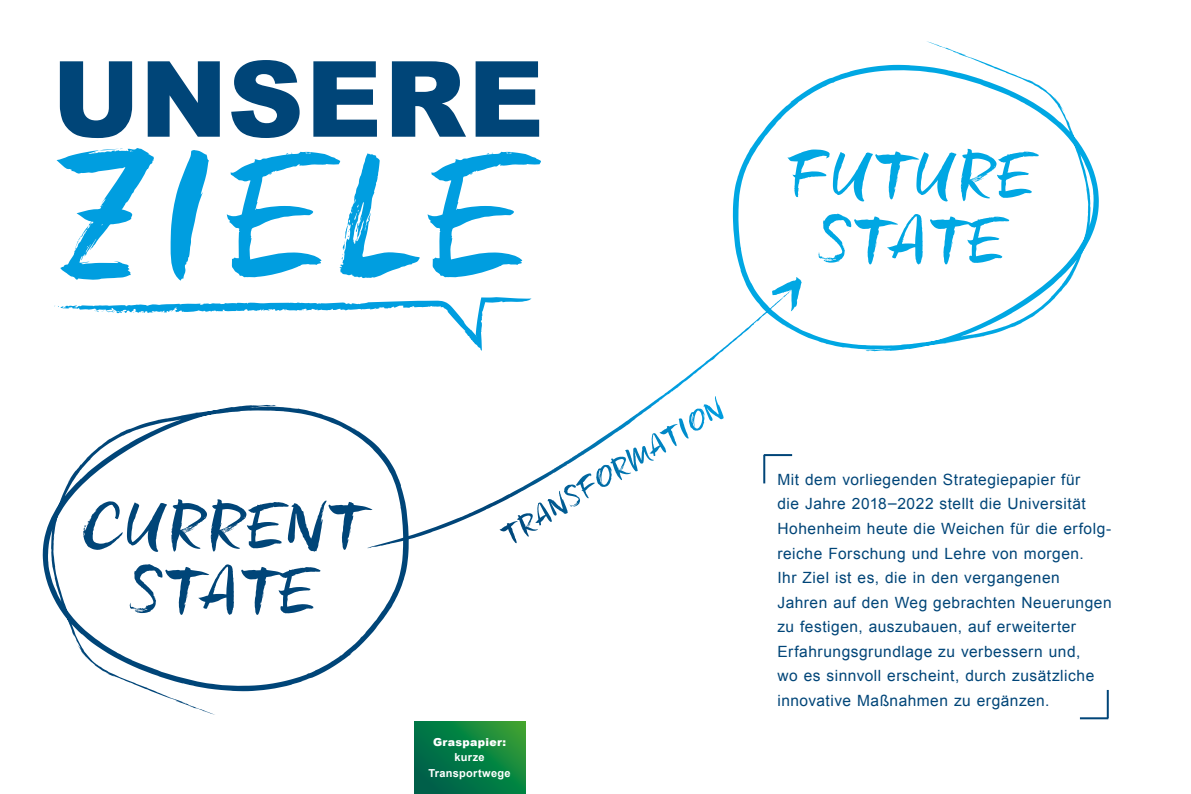
<style>
.page{position:relative;width:1191px;height:794px;background:#fff}
.page>*{position:absolute;margin:0;border:0;box-sizing:border-box;transform-origin:0 0}
.t1{font:162.7px "Freeland";letter-spacing:.04em;color:#009ee0}
.t2{font:900 105.3px "Arial";letter-spacing:.02em;color:#004578}
.t3{font:15.5px/24.5px "Arial";letter-spacing:.035em;color:#004578}
.t4{font:700 11px/15px "Arial";letter-spacing:.025em;color:#fff;text-align:center}
.t5{font:900 11px "Arial";letter-spacing:.03em;color:#fff}
</style>
<div class="page">
<svg style="left:414px;top:721px;width:111px;height:73px;background:#0a7d42"></svg>
<svg style="left:43px;top:405px;width:366px;height:310px"></svg>
<svg style="left:154px;top:419px;width:13px;height:6px"></svg>
<svg style="left:313px;top:411px;width:6px;height:7px"></svg>
<svg style="left:69px;top:623px;width:3px;height:7px"></svg>
<svg style="left:83px;top:654px;width:11px;height:8px"></svg>
<svg style="left:129px;top:564px;width:191px;height:51px"></svg>
<svg style="left:733px;top:41px;width:365px;height:310px"></svg>
<svg style="left:974px;top:331px;width:13px;height:6px"></svg>
<svg style="left:822px;top:338px;width:7px;height:7px"></svg>
<svg style="left:1069px;top:125px;width:3px;height:7px"></svg>
<svg style="left:1047px;top:94px;width:11px;height:8px"></svg>
<svg style="left:818px;top:213px;width:191px;height:52px"></svg>
<svg style="left:787px;top:149px;width:251px;height:53px"></svg>
<svg style="left:83px;top:499px;width:289px;height:53px"></svg>
<svg style="left:638px;top:277px;width:166px;height:144px"></svg>
<hr style="left:763px;top:454px;width:29px;height:2px;background:#004578">
<hr style="left:763px;top:455px;width:2px;height:28px;background:#004578">
<hr style="left:1080px;top:717px;width:28px;height:2px;background:#004578">
<hr style="left:1106px;top:690px;width:2px;height:28px;background:#004578">
<svg style="left:54px;top:297px;width:477px;height:54px"></svg>
<h2 class="t2" style="left:52px;top:23px;width:493px">UNSERE</h2>
<h1 class="t1" style="left:61px;top:109px;width:475px">ZIELE</h1>
<p class="t5" style="left:433px;top:734px;width:74px">Graspapier:</p>
<p class="t4" style="left:428px;top:750px;width:83px">kurze<br>Transportwege</p>
<p class="t3" style="left:777px;top:467px;width:336px">Mit dem vorliegenden Strategiepapier für<br>die Jahre 2018–2022 stellt die Universität Hohenheim heute die Weichen für die erfolg&shy;reiche Forschung und Lehre von morgen.<br>Ihr Ziel ist es, die in den vergangenen Jahren auf den Weg gebrachten Neuerungen zu festigen, auszubauen, auf erweiterter Erfahrungsgrundlage zu verbessern und,<br>wo es sinnvoll erscheint, durch zusätzliche innovative Maßnahmen zu ergänzen.</p>
</div>
